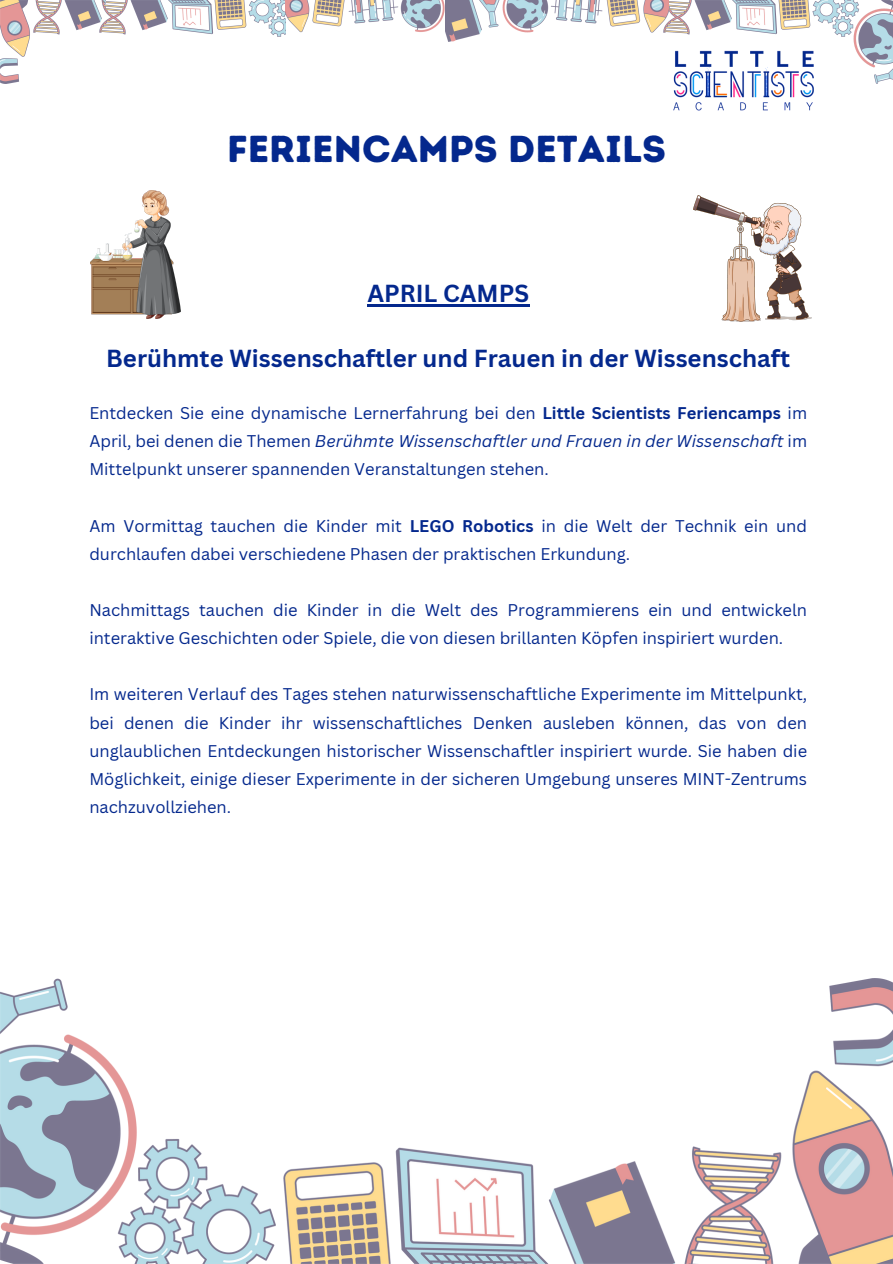
<style>
.page{position:relative;width:893px;height:1264px;background:#fff}
.page>*{position:absolute;margin:0;border:0;box-sizing:border-box;transform-origin:0 0}
.t1{font:37.5px "Intro Rust Base";color:#04288d}
.t2{font:700 24px "Canva Sans";color:#04288d}
.t3{font:16.5px/28.2px "Canva Sans";color:#04288d;text-align:justify}
.s1{font-weight:700}
.s2{font-style:italic}
</style>
<div class="page">
<img style="left:0;top:978px;width:892px;height:285px">
<img style="left:668px;top:0;width:224px;height:84px">
<img style="left:105px;top:0;width:180px;height:36px">
<img style="left:0;top:0;width:105px;height:84px">
<img style="left:285px;top:0;width:383px;height:42px">
<svg style="left:367px;top:304px;width:17px;height:2px"></svg>
<hr style="left:384px;top:304px;width:145px;height:2px;background:#04288d">
<img style="left:693px;top:195px;width:118px;height:126px">
<img style="left:91px;top:191px;width:90px;height:127px">
<img style="left:668px;top:42px;width:157px;height:69px">
<p class="t1" style="left:227px;top:127px;width:440px">FERIENCAMPS DETAILS</p>
<h2 class="t2" style="left:367px;top:276px;width:163px">APRIL CAMPS</h2>
<h2 class="t2" style="left:106px;top:341px;width:685px">Berühmte Wissenschaftler und Frauen in der Wissenschaft</h2>
<p class="t3" style="left:89px;top:398px;width:719px">Entdecken Sie eine dynamische Lernerfahrung bei den <span class="s1">Little Scientists Feriencamps</span> im April, bei denen die Themen <span class="s2">Berühmte Wissenschaftler und Frauen in der Wissenschaft</span> im Mittelpunkt unserer spannenden Veranstaltungen stehen.</p>
<p class="t3" style="left:89px;top:511px;width:719px">Am Vormittag tauchen die Kinder mit <span class="s1">LEGO Robotics</span> in die Welt der Technik ein und durchlaufen dabei verschiedene Phasen der praktischen Erkundung.</p>
<p class="t3" style="left:89px;top:595px;width:719px">Nachmittags tauchen die Kinder in die Welt des Programmierens ein und entwickeln interaktive Geschichten oder Spiele, die von diesen brillanten Köpfen inspiriert wurden.</p>
<p class="t3" style="left:89px;top:680px;width:719px">Im weiteren Verlauf des Tages stehen naturwissenschaftliche Experimente im Mittelpunkt, bei denen die Kinder ihr wissenschaftliches Denken ausleben können, das von den unglaublichen Entdeckungen historischer Wissenschaftler inspiriert wurde. Sie haben die Möglichkeit, einige dieser Experimente in der sicheren Umgebung unseres MINT-Zentrums nachzuvollziehen.</p>
</div>
